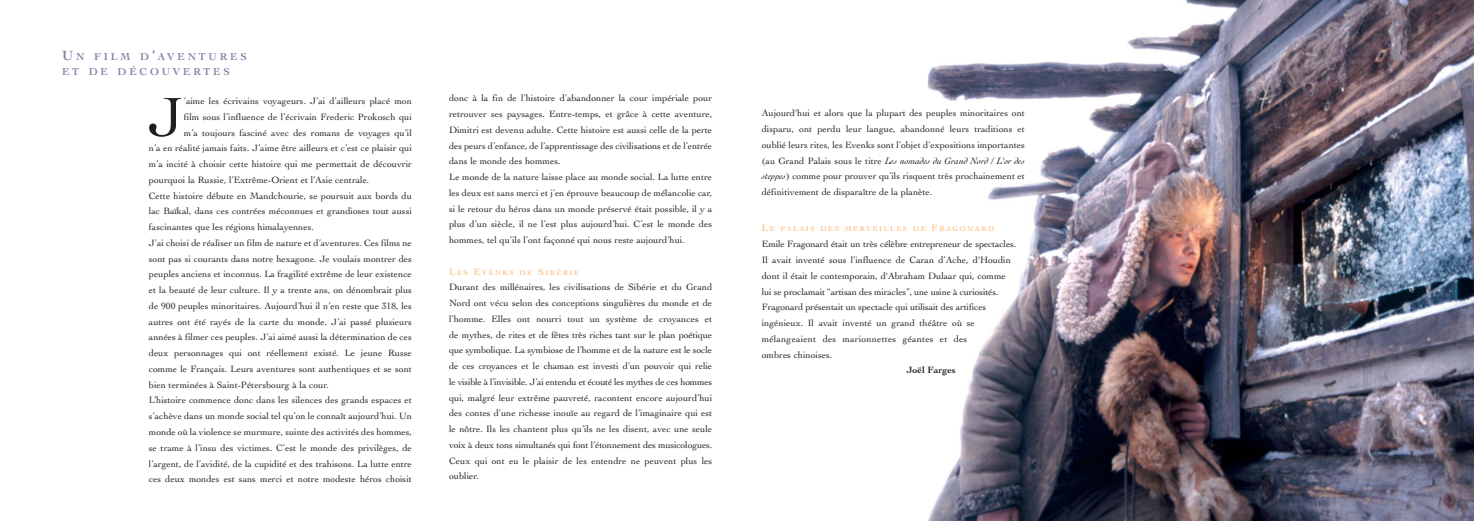
<style>
.page{position:relative;width:1474px;height:521px;background:#fff}
.page>*{position:absolute;margin:0;border:0;box-sizing:border-box;transform-origin:0 0}
.t1{font:57.75px "Cochin";color:#231f20}
.t2{font:700 10.5px/14.9px "Cochin";letter-spacing:.27em;color:#877fa4}
.t3{font:9.62px/15.8px "Cochin";color:#231f20}
.t4{font:700 9.62px "Cochin";color:#231f20}
.t5{font:700 7.17px "Cochin";letter-spacing:.205em;color:#fdc489}
.s1{font-size:14px}
.s2{font-size:9.62px}
.s3{font-style:italic}
</style>
<div class="page">
<img style="left:927px;top:0;width:546px;height:521px">
<p class="t2" style="left:62px;top:50px;width:186px"><span class="s1">U</span>N FILM D<span class="s1">’</span>AVENTURES<br>ET DE DÉCOUVERTES</p>
<h1 class="t1" style="left:148px;top:95px;width:38px">J</h1>
<p class="t3" style="left:184px;top:94px;width:229px">’aime les écrivains voyageurs. J’ai d’ailleurs placé mon</p>
<p class="t3" style="left:184px;top:110px;width:229px">film sous l’influence de l’écrivain Frederic Prokosch qui</p>
<p class="t3" style="left:184px;top:126px;width:229px">m’a toujours fasciné avec des romans de voyages qu’il</p>
<p class="t3" style="left:149px;top:141px;width:264px">n’a en réalité jamais faits. J’aime être ailleurs et c’est ce plaisir qui</p>
<p class="t3" style="left:149px;top:157px;width:264px">m’a incité à choisir cette histoire qui me permettait de découvrir</p>
<p class="t3" style="left:149px;top:173px;width:222px">pourquoi la Russie, l’Extrême-Orient et l’Asie centrale.</p>
<p class="t3" style="left:149px;top:189px;width:264px">Cette histoire débute en Mandchourie, se poursuit aux bords du</p>
<p class="t3" style="left:149px;top:204px;width:264px">lac Baïkal, dans ces contrées méconnues et grandioses tout aussi</p>
<p class="t3" style="left:149px;top:220px;width:166px">fascinantes que les régions himalayennes.</p>
<p class="t3" style="left:149px;top:236px;width:264px">J’ai choisi de réaliser un film de nature et d’aventures. Ces films ne</p>
<p class="t3" style="left:149px;top:252px;width:264px">sont pas si courants dans notre hexagone. Je voulais montrer des</p>
<p class="t3" style="left:149px;top:267px;width:264px">peuples anciens et inconnus. La fragilité extrême de leur existence</p>
<p class="t3" style="left:149px;top:283px;width:264px">et la beauté de leur culture. Il y a trente ans, on dénombrait plus</p>
<p class="t3" style="left:149px;top:299px;width:264px">de 900 peuples minoritaires. Aujourd’hui il n’en reste que 318, les</p>
<p class="t3" style="left:149px;top:315px;width:264px">autres ont été rayés de la carte du monde. J’ai passé plusieurs</p>
<p class="t3" style="left:149px;top:330px;width:264px">années à filmer ces peuples. J’ai aimé aussi la détermination de ces</p>
<p class="t3" style="left:149px;top:346px;width:264px">deux personnages qui ont réellement existé. Le jeune Russe</p>
<p class="t3" style="left:149px;top:362px;width:264px">comme le Français. Leurs aventures sont authentiques et se sont</p>
<p class="t3" style="left:149px;top:378px;width:181px">bien terminées à Saint-Pétersbourg à la cour.</p>
<p class="t3" style="left:149px;top:393px;width:264px">L’histoire commence donc dans les silences des grands espaces et</p>
<p class="t3" style="left:149px;top:409px;width:264px">s’achève dans un monde social tel qu’on le connaît aujourd’hui. Un</p>
<p class="t3" style="left:149px;top:425px;width:264px">monde où la violence se murmure, suinte des activités des hommes,</p>
<p class="t3" style="left:149px;top:441px;width:264px">se trame à l’insu des victimes. C’est le monde des privilèges, de</p>
<p class="t3" style="left:149px;top:456px;width:264px">l’argent, de l’avidité, de la cupidité et des trahisons. La lutte entre</p>
<p class="t3" style="left:149px;top:472px;width:264px">ces deux mondes est sans merci et notre modeste héros choisit</p>
<p class="t3" style="left:449px;top:91px;width:264px">donc à la fin de l’histoire d’abandonner la cour impériale pour retrouver ses paysages. Entre-temps, et grâce à cette aventure, Dimitri est devenu adulte. Cette histoire est aussi celle de la perte des peurs d’enfance, de l’apprentissage des civilisations et de l’entrée dans le monde des hommes.<br>Le monde de la nature laisse place au monde social. La lutte entre les deux est sans merci et j’en éprouve beaucoup de mélancolie car, si le retour du héros dans un monde préservé était possible, il y a plus d’un siècle, il ne l’est plus aujourd’hui. C’est le monde des hommes, tel qu’ils l’ont façonné qui nous reste aujourd’hui.</p>
<p class="t5" style="left:449px;top:269px;width:132px"><span class="s2">L</span>ES <span class="s2">E</span>VENKS DE <span class="s2">S</span>IBÉRIE</p>
<p class="t3" style="left:449px;top:280px;width:264px;text-align:justify">Durant des millénaires, les civilisations de Sibérie et du Grand Nord ont vécu selon des conceptions singulières du monde et de l’homme. Elles ont nourri tout un système de croyances et de mythes, de rites et de fêtes très riches tant sur le plan poétique que symbolique. La symbiose de l’homme et de la nature est le socle de ces croyances et le chaman est investi d’un pouvoir qui relie le visible à l’invisible. J’ai entendu et écouté les mythes de ces hommes qui, malgré leur extrême pauvreté, racontent encore aujourd’hui des contes d’une richesse inouïe au regard de l’imaginaire qui est le nôtre. Ils les chantent plus qu’ils ne les disent, avec une seule voix à deux tons simultanés qui font l’étonnement des musicologues.<br>Ceux qui ont eu le plaisir de les entendre ne peuvent plus les oublier.</p>
<p class="t3" style="left:761px;top:106px;width:264px;text-align:justify">Aujourd'hui et alors que la plupart des peuples minoritaires ont disparu, ont perdu leur langue, abandonné leurs traditions et oublié leurs rites, les Evenks sont l’objet d’expositions importantes (au Grand Palais sous le titre <span class="s3">Les nomades du Grand Nord / L'or des steppes</span>) comme pour prouver qu’ils risquent très prochainement et définitivement de disparaître de la planète.</p>
<p class="t5" style="left:761px;top:226px;width:234px"><span class="s2">L</span>E PALAIS DES MERVEILLES DE <span class="s2">F</span>RAGONARD</p>
<p class="t3" style="left:761px;top:237px;width:256px">Emile Fragonard était un très célèbre entrepreneur de spectacles.<br>Il avait inventé sous l’influence de Caran d’Ache, d'Houdin dont il était le contemporain, d'Abraham Dulaar qui, comme lui se proclamait “artisan des miracles”, une usine à curiosités.<br>Fragonard présentait un spectacle qui utilisait des artifices ingénieux. Il avait inventé un grand théâtre où se mélangeaient des marionnettes géantes et des<br>ombres chinoises.</p>
<p class="t4" style="left:906px;top:366px;width:51px">Joël Farges</p>
</div>
